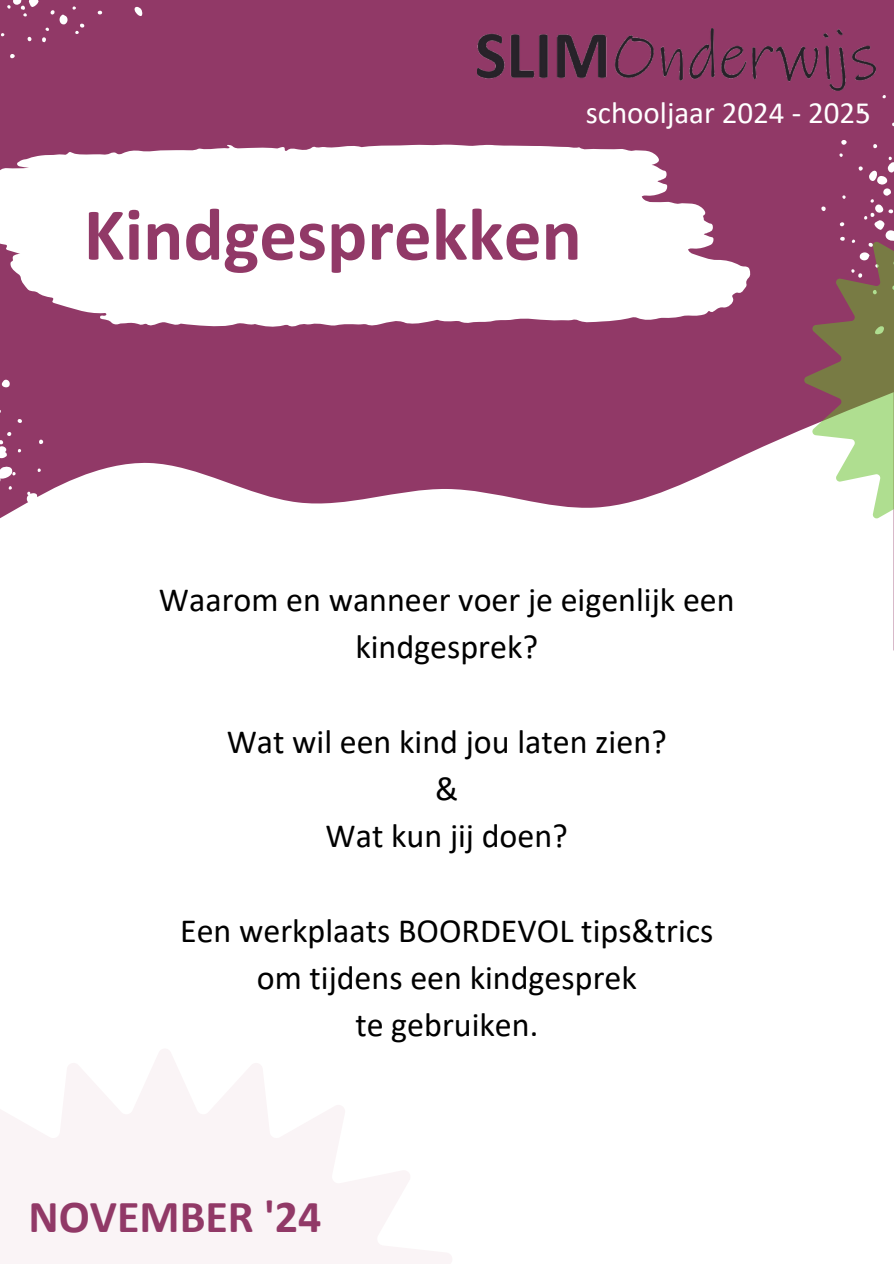
<style>
.page{position:relative;width:894px;height:1264px;background:#fff}
.page>*{position:absolute;margin:0;border:0;box-sizing:border-box;transform-origin:0 0}
.t1{font:700 75px "Calibri";color:#913967}
.t2{font:700 45.9px "Calibri";color:#913967}
.t3{font:33.9px/47.2px "Calibri";color:#000;text-align:center}
.t4{font:30.9px "Calibri";color:#fff}
</style>
<div class="page">
<div style="left:0;top:0;width:893px;height:1263px;background:#913967"></div>
<div style="left:0;top:658px;width:893px;height:605px;background:#fff"></div>
<svg style="left:0;top:428px;width:893px;height:230px;fill:#fff"></svg>
<svg style="left:0;top:144px;width:667px;height:106px;background:#eee1e8"></svg>
<svg style="left:8px;top:183px;width:743px;height:144px;background:#f4ebef"></svg>
<svg style="left:804px;top:66px;width:89px;height:484px"></svg>
<svg style="left:1px;top:0;width:142px;height:59px"></svg>
<img style="left:478px;top:28px;width:397px;height:62px">
<svg style="left:0;top:1048px;width:466px;height:215px;background:#fbf8f9"></svg>
<svg style="left:0;top:302px;width:44px;height:319px"></svg>
<p class="t4" style="left:585px;top:100px;width:286px">schooljaar 2024 - 2025</p>
<p class="t1" style="left:84px;top:203px;width:499px">Kindgesprekken</p>
<p class="t3" style="left:159px;top:578px;width:577px">Waarom en wanneer voer je eigenlijk een kindgesprek?</p>
<p class="t3" style="left:227px;top:720px;width:441px">Wat wil een kind jou laten zien?</p>
<p class="t3" style="left:435px;top:767px;width:25px">&amp;</p>
<p class="t3" style="left:325px;top:815px;width:244px">Wat kun jij doen?</p>
<p class="t3" style="left:180px;top:909px;width:534px">Een werkplaats BOORDEVOL tips&amp;trics</p>
<h1 class="t3" style="left:257px;top:956px;width:381px">om tijdens een kindgesprek</h1>
<p class="t3" style="left:355px;top:1004px;width:184px">te gebruiken.</p>
<p class="t2" style="left:29px;top:1197px;width:294px">NOVEMBER '24</p>
</div>
